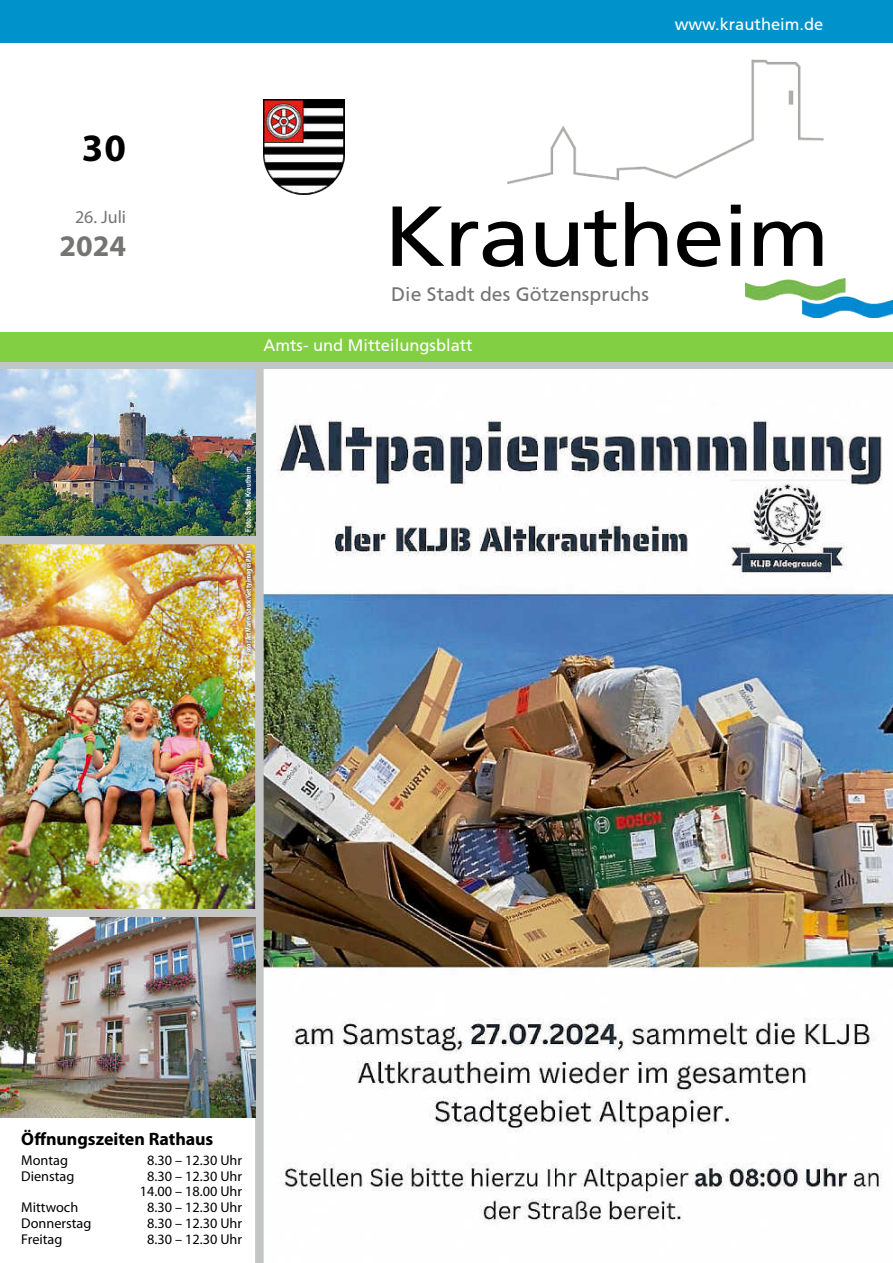
<style>
.page{position:relative;width:893px;height:1263px;background:#fff}
.page>*{position:absolute;margin:0;border:0;box-sizing:border-box;transform-origin:0 0}
.t1{font:85.05px "Frutiger CE";letter-spacing:-.02em;color:#000;scale:1.1 1}
.t2{font:700 38.85px "Myriad Pro";color:#000}
.t3{font:700 30px "Myriad Pro";color:#757574}
.t4{font:19.5px "Frutiger CE";color:#757574}
.t5{font:700 18px "Myriad Pro";letter-spacing:-.005em;color:#000}
.t6{font:18px "Myriad Pro";color:#757574}
.t7{font:16.5px "Frutiger CE";color:#fff}
.t8{font:14.25px/15.8px "Myriad Pro";color:#000;text-align:center}
.t9{font:700 condensed 7.5px "Myriad Pro";color:#fff}
.t10{font:700 7.5px "Arial Narrow";color:#fff}
</style>
<div class="page">
<div style="left:0;top:361px;width:893px;height:9px;background:#c4c5c5"></div>
<div style="left:0;top:0;width:893px;height:43px;background:#0093cb"></div>
<img style="left:745px;top:278px;width:148px;height:40px">
<img style="left:507px;top:60px;width:316px;height:124px">
<img style="left:264px;top:99px;width:80px;height:95px">
<div style="left:0;top:332px;width:893px;height:29px;background:#82cf43"></div>
<img style="left:0;top:544px;width:255px;height:365px">
<img style="left:264px;top:419px;width:629px;height:802px">
<div style="left:0;top:909px;width:259px;height:8px;background:#c4c5c5"></div>
<div style="left:255px;top:366px;width:9px;height:897px;background:#c4c5c5"></div>
<div style="left:0;top:536px;width:259px;height:8px;background:#c4c5c5"></div>
<img style="left:0;top:370px;width:255px;height:166px">
<img style="left:0;top:917px;width:255px;height:200px">
<div style="left:241px;top:546px;width:16px;height:113px;background:#000;opacity:.75"></div>
<h2 class="t2" style="left:82px;top:123px;width:46px">30</h2>
<p class="t6" style="left:75px;top:206px;width:53px">26. Juli</p>
<h3 class="t3" style="left:60px;top:226px;width:68px">2024</h3>
<p class="t7" style="left:675px;top:15px;width:150px">www.krautheim.de</p>
<h1 class="t1" style="left:384px;top:187px;width:407px">Krautheim</h1>
<h3 class="t4" style="left:391px;top:283px;width:259px">Die Stadt des Götzenspruchs</h3>
<p class="t7" style="left:264px;top:336px;width:211px">Amts- und Mitteilungsblatt</p>
<p class="t10" style="left:242px;top:532px;width:66px;rotate:-90deg">Foto: Stadt Krautheim</p>
<p class="t9" style="left:244px;top:655px;width:106px;rotate:-90deg">Foto: ArtMarie/iStock/Getty Images Plus</p>
<p class="t5" style="left:21px;top:1127px;width:194px">Öffnungszeiten Rathaus</p>
<p class="t8" style="left:21px;top:1152px;width:48px">Montag</p>
<p class="t8" style="left:147px;top:1152px;width:97px">8.30 – 12.30 Uhr</p>
<p class="t8" style="left:21px;top:1168px;width:55px">Dienstag</p>
<p class="t8" style="left:140px;top:1168px;width:104px">8.30 – 12.30 Uhr<br>14.00 – 18.00 Uhr</p>
<p class="t8" style="left:21px;top:1199px;width:58px">Mittwoch</p>
<p class="t8" style="left:147px;top:1199px;width:97px">8.30 – 12.30 Uhr</p>
<p class="t8" style="left:21px;top:1215px;width:72px">Donnerstag</p>
<p class="t8" style="left:147px;top:1215px;width:97px">8.30 – 12.30 Uhr</p>
<p class="t8" style="left:21px;top:1231px;width:43px">Freitag</p>
<p class="t8" style="left:147px;top:1231px;width:97px">8.30 – 12.30 Uhr</p>
</div>
